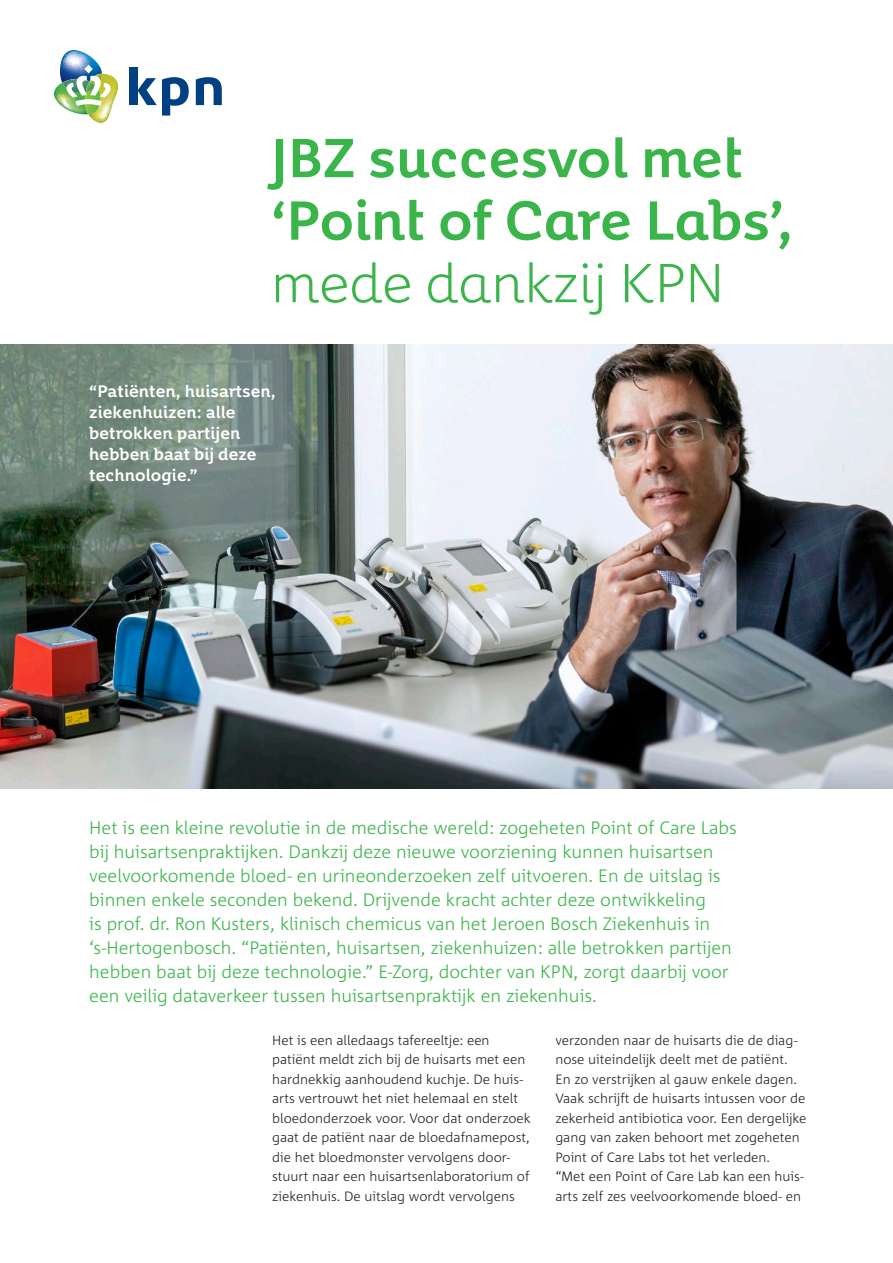
<style>
.page{position:relative;width:893px;height:1263px;background:#fff}
.page>*{position:absolute;margin:0;border:0;box-sizing:border-box;transform-origin:0 0}
.t1{font:700 53.85px/62.6px "KPN Headline";color:#3ab54a}
.t2{font:300 18px "KPN Sans";color:#3ab54a}
.t3{font:700 16.5px "KPN Accent";color:#fff}
.t4{font:300 13.5px/19.5px "KPN Sans";color:#231f20}
.s1{font-weight:300}
</style>
<div class="page">
<div style="left:129px;top:68px;width:9px;height:37px;background:#014081"></div>
<img style="left:54px;top:50px;width:64px;height:73px">
<svg style="left:138px;top:77px;width:84px;height:39px"></svg>
<img style="left:0;top:344px;width:893px;height:445px">
<p class="t1" style="left:271px;top:126px;width:473px">JBZ succesvol met</p>
<p class="t1" style="left:271px;top:189px;width:524px">‘Point of Care Labs’, <span class="s1">mede dankzij KPN</span></p>
<p class="t3" style="left:89px;top:380px;width:188px">“Patiënten, huisartsen,</p>
<p class="t3" style="left:89px;top:401px;width:148px">ziekenhuizen: alle</p>
<p class="t3" style="left:89px;top:422px;width:153px">betrokken partijen</p>
<p class="t3" style="left:89px;top:443px;width:169px">hebben baat bij deze</p>
<p class="t3" style="left:89px;top:464px;width:110px">technologie.”</p>
<p class="t2" style="left:89px;top:817px;width:649px">Het is een kleine revolutie in de medische wereld: zogeheten Point of Care Labs</p>
<p class="t2" style="left:89px;top:841px;width:626px">bij huisartsenpraktijken. Dankzij deze nieuwe voorziening kunnen huisartsen</p>
<p class="t2" style="left:89px;top:865px;width:633px">veelvoorkomende bloed- en urineonderzoeken zelf uitvoeren. En de uitslag is</p>
<p class="t2" style="left:89px;top:889px;width:618px">binnen enkele seconden bekend. Drijvende kracht achter deze ontwikkeling</p>
<p class="t2" style="left:89px;top:913px;width:622px">is prof. dr. Ron Kusters, klinisch chemicus van het Jeroen Bosch Ziekenhuis in</p>
<p class="t2" style="left:89px;top:937px;width:644px">‘s-Hertogenbosch. “Patiënten, huisartsen, ziekenhuizen: alle betrokken partijen</p>
<p class="t2" style="left:89px;top:961px;width:641px">hebben baat bij deze technologie.” E-Zorg, dochter van KPN, zorgt daarbij voor</p>
<p class="t2" style="left:89px;top:985px;width:509px">een veilig dataverkeer tussen huisartsenpraktijk en ziekenhuis.</p>
<p class="t4" style="left:272px;top:1031px;width:260px">Het is een alledaags tafereeltje: een patiënt meldt zich bij de huisarts met een hardnekkig aanhoudend kuchje. De huis&shy;arts vertrouwt het niet helemaal en stelt bloedonderzoek voor. Voor dat onderzoek gaat de patiënt naar de bloedafnamepost, die het bloedmonster vervolgens door&shy;stuurt naar een huisartsenlaboratorium of ziekenhuis. De uitslag wordt vervolgens</p>
<p class="t4" style="left:555px;top:1031px;width:243px">verzonden naar de huisarts die de diag&shy;nose uiteindelijk deelt met de patiënt.</p>
<p class="t4" style="left:555px;top:1070px;width:253px">En zo verstrijken al gauw enkele dagen.<br>Vaak schrijft de huisarts intussen voor de zekerheid antibiotica voor. Een dergelijke gang van zaken behoort met zogeheten Point of Care Labs tot het verleden.</p>
<p class="t4" style="left:555px;top:1167px;width:250px">“Met een Point of Care Lab kan een huis&shy;arts zelf zes veelvoorkomende bloed- en</p>
</div>
